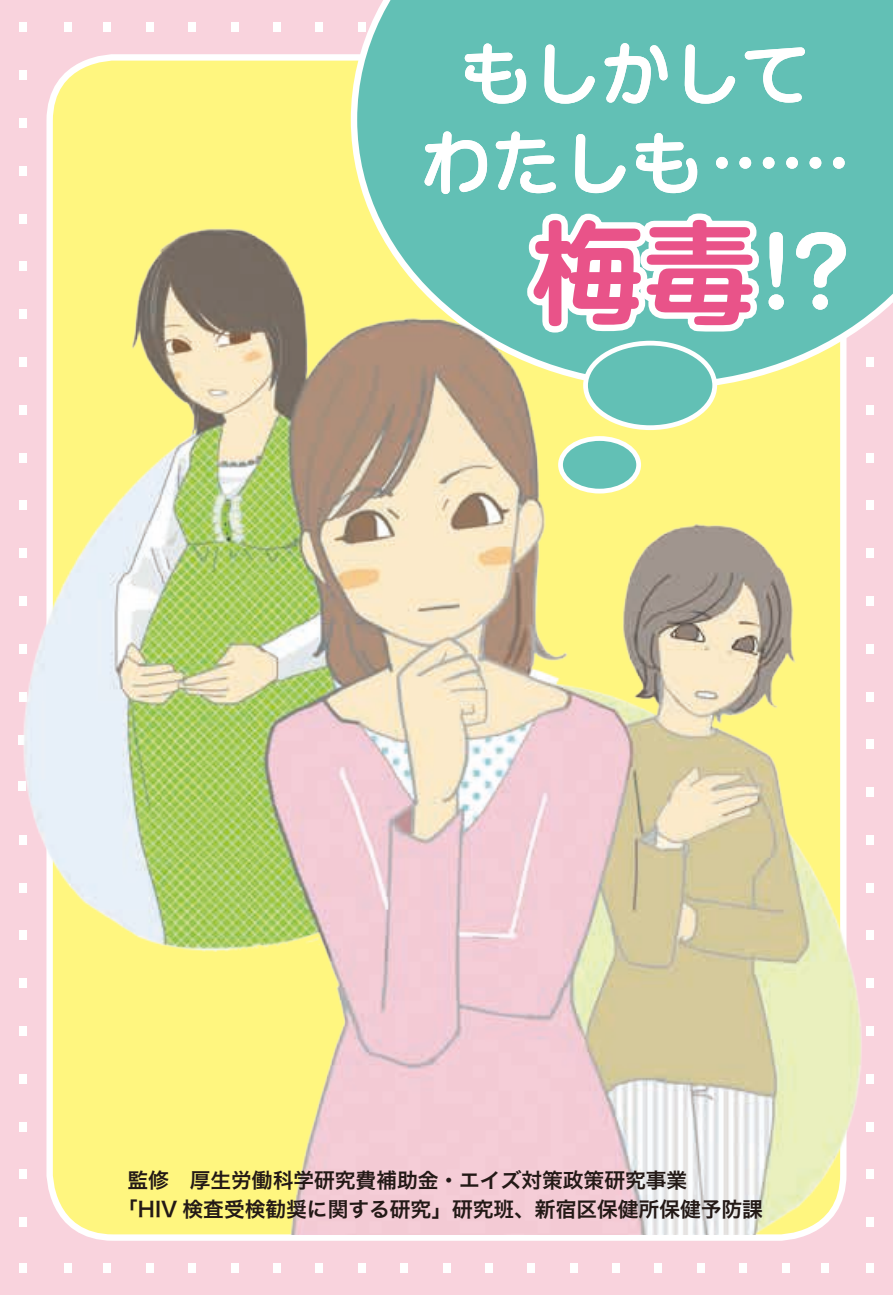
<style>
.page{position:relative;width:893px;height:1295px;background:#f9d3dd}
.page>*{position:absolute;margin:0;border:0;box-sizing:border-box;transform-origin:0 0}
.t1{font:700 111.6px "Shin M Go Pro De";color:#e95389}
.t2{font:700 70.2px/89.5px "Kamo Lemo Std De";color:#fff;text-align:center}
.t3{font:20.7px/28.8px "Hira Kaku Pro W6";color:#231916}
.s1{font-family:"Shin M Go Pro De"}
.s2{font-size:91.12px;color:#fff}
</style>
<div class="page">
<div style="left:19px;top:23px;width:8px;height:9px;background:#fff"></div>
<div style="left:19px;top:1263px;width:8px;height:10px;background:#fff"></div>
<div style="left:866px;top:405px;width:8px;height:9px;background:#fff"></div>
<div style="left:866px;top:453px;width:8px;height:9px;background:#fff"></div>
<div style="left:866px;top:500px;width:8px;height:10px;background:#fff"></div>
<div style="left:866px;top:548px;width:8px;height:10px;background:#fff"></div>
<div style="left:866px;top:596px;width:8px;height:10px;background:#fff"></div>
<div style="left:866px;top:644px;width:8px;height:9px;background:#fff"></div>
<div style="left:866px;top:692px;width:8px;height:9px;background:#fff"></div>
<div style="left:866px;top:739px;width:8px;height:10px;background:#fff"></div>
<div style="left:866px;top:787px;width:8px;height:10px;background:#fff"></div>
<div style="left:866px;top:835px;width:8px;height:10px;background:#fff"></div>
<div style="left:866px;top:883px;width:8px;height:9px;background:#fff"></div>
<div style="left:866px;top:931px;width:8px;height:9px;background:#fff"></div>
<div style="left:866px;top:978px;width:8px;height:10px;background:#fff"></div>
<div style="left:866px;top:1026px;width:8px;height:10px;background:#fff"></div>
<div style="left:866px;top:1074px;width:8px;height:9px;background:#fff"></div>
<div style="left:866px;top:1122px;width:8px;height:9px;background:#fff"></div>
<div style="left:866px;top:1169px;width:8px;height:10px;background:#fff"></div>
<div style="left:866px;top:1217px;width:8px;height:10px;background:#fff"></div>
<div style="left:64px;top:23px;width:8px;height:9px;background:#fff"></div>
<div style="left:64px;top:1263px;width:8px;height:10px;background:#fff"></div>
<div style="left:103px;top:23px;width:8px;height:9px;background:#fff"></div>
<div style="left:103px;top:1263px;width:8px;height:10px;background:#fff"></div>
<div style="left:146px;top:23px;width:8px;height:9px;background:#fff"></div>
<div style="left:146px;top:1263px;width:8px;height:10px;background:#fff"></div>
<div style="left:188px;top:23px;width:8px;height:9px;background:#fff"></div>
<div style="left:188px;top:1263px;width:8px;height:10px;background:#fff"></div>
<div style="left:231px;top:23px;width:8px;height:9px;background:#fff"></div>
<div style="left:231px;top:1263px;width:8px;height:10px;background:#fff"></div>
<div style="left:273px;top:23px;width:8px;height:9px;background:#fff"></div>
<div style="left:273px;top:1263px;width:8px;height:10px;background:#fff"></div>
<div style="left:315px;top:23px;width:8px;height:9px;background:#fff"></div>
<div style="left:315px;top:1263px;width:8px;height:10px;background:#fff"></div>
<div style="left:358px;top:1263px;width:8px;height:10px;background:#fff"></div>
<div style="left:400px;top:1263px;width:8px;height:10px;background:#fff"></div>
<div style="left:442px;top:1263px;width:8px;height:10px;background:#fff"></div>
<div style="left:485px;top:1263px;width:8px;height:10px;background:#fff"></div>
<div style="left:654px;top:1263px;width:8px;height:10px;background:#fff"></div>
<div style="left:739px;top:1263px;width:8px;height:10px;background:#fff"></div>
<div style="left:782px;top:1263px;width:8px;height:10px;background:#fff"></div>
<div style="left:821px;top:1263px;width:8px;height:10px;background:#fff"></div>
<div style="left:866px;top:1263px;width:8px;height:10px;background:#fff"></div>
<div style="left:697px;top:1263px;width:8px;height:10px;background:#fff"></div>
<div style="left:358px;top:0;width:535px;height:367px;background:#62c0b5"></div>
<img style="left:19px;top:54px;width:852px;height:1180px">
<div style="left:585px;top:343px;width:130px;height:85px;background:#62c0b5;border-radius:50%"></div>
<div style="left:583px;top:341px;width:134px;height:89px;border:5px solid #fff;border-radius:50%"></div>
<svg style="left:521px;top:207px;width:133px;height:1066px"></svg>
<svg style="left:634px;top:207px;width:131px;height:132px"></svg>
<h2 class="t2" style="left:421px;top:21px;width:431px">もしかしてわたしも<span class="s1">……</span></h2>
<h1 class="t1" style="left:532px;top:182px;width:320px">梅毒<span class="s2">!?</span></h1>
<p class="t3" style="left:128px;top:1165px;width:637px">監修　厚生労働科学研究費補助金・エイズ対策政策研究事業<br>｢HIV 検査受検勧奨に関する研究｣研究班、新宿区保健所保健予防課</p>
</div>
